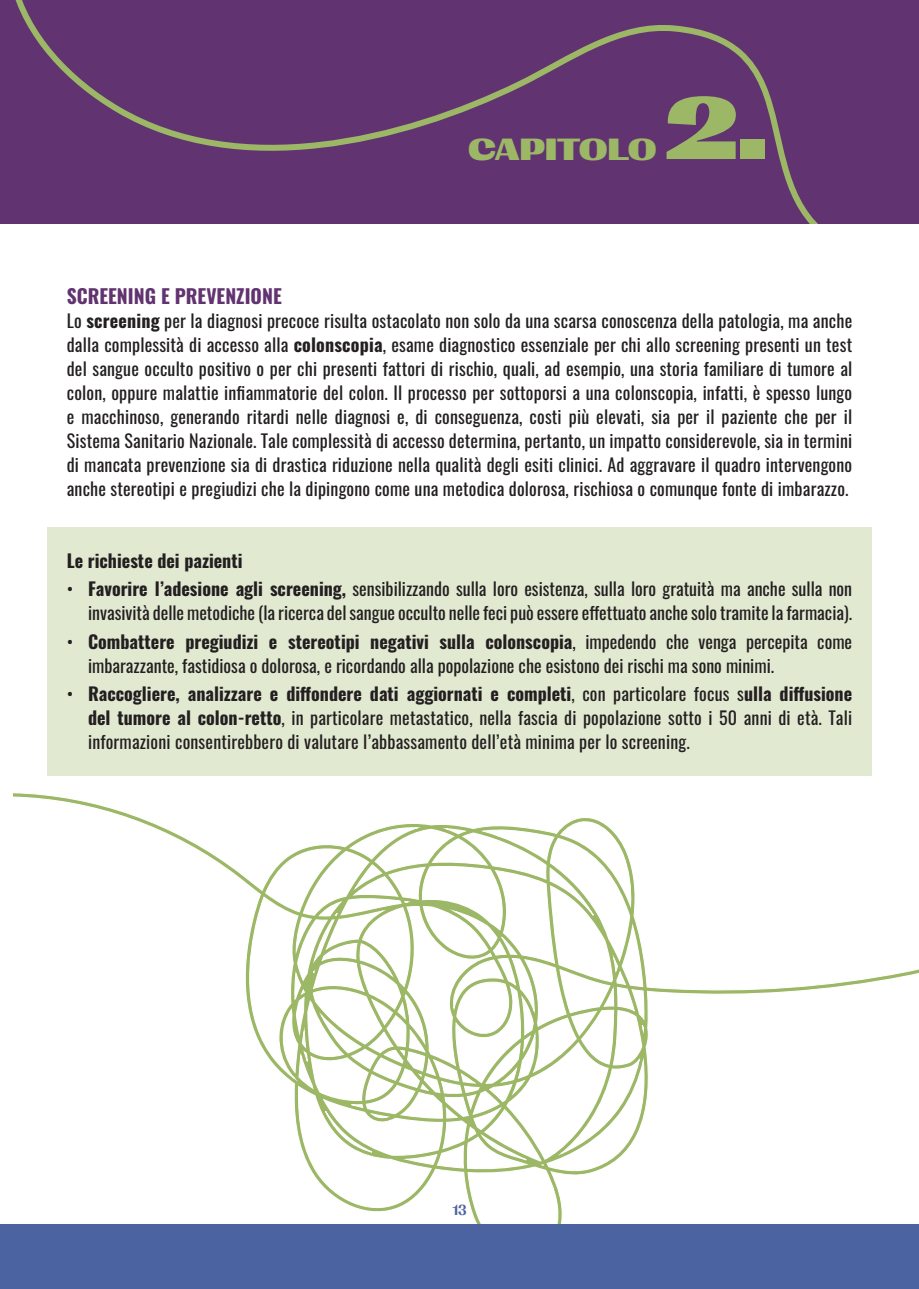
<style>
.page{position:relative;width:919px;height:1289px;background:#fff}
.page>*{position:absolute;margin:0;border:0;box-sizing:border-box;transform-origin:0 0}
.t1{font:900 90px "PP Right Gothic Spatial";color:#9cb766}
.t2{font:900 31.05px "PP Right Gothic Spatial";color:#9cb766}
.t3{font:700 19.5px "Oswald";color:#613370}
.t4{font:18px/24px "Oswald";color:#231f20;text-align:justify}
.t5{font:700 18px "Oswald";color:#231f20}
.t6{font:700 15px "PP Right Gothic";color:#4c63a1}
.s1{font-weight:700}
</style>
<div class="page">
<svg style="left:12px;top:793px;width:906px;height:431px"></svg>
<div style="left:7px;top:0;width:911px;height:224px;background:#613370"></div>
<div style="left:0;top:1224px;width:918px;height:64px;background:#4c63a1"></div>
<div style="left:47px;top:527px;width:824px;height:248px;background:#e1e9d1"></div>
<p class="t2" style="left:468px;top:132px;width:190px">CAPITOLO</p>
<p class="t1" style="left:664px;top:78px;width:104px">2.</p>
<p class="t3" style="left:67px;top:286px;width:216px">SCREENING E PREVENZIONE</p>
<p class="t4" style="left:67px;top:307px;width:787px">Lo <span class="s1">screening</span> per la diagnosi precoce risulta ostacolato non solo da una scarsa conoscenza della patologia, ma anche dalla complessità di accesso alla <span class="s1">colonscopia</span>, esame diagnostico essenziale per chi allo screening presenti un test del sangue occulto positivo o per chi presenti fattori di rischio, quali, ad esempio, una storia familiare di tumore al colon, oppure malattie infiammatorie del colon. Il processo per sottoporsi a una colonscopia, infatti, è spesso lungo e macchinoso, generando ritardi nelle diagnosi e, di conseguenza, costi più elevati, sia per il paziente che per il Sistema Sanitario Nazionale. Tale complessità di accesso determina, pertanto, un impatto considerevole, sia in termini di mancata prevenzione sia di drastica riduzione nella qualità degli esiti clinici. Ad aggravare il quadro intervengono anche stereotipi e pregiudizi che la dipingono come una metodica dolorosa, rischiosa o comunque fonte di imbarazzo.</p>
<p class="t5" style="left:67px;top:551px;width:177px">Le richieste dei pazienti</p>
<p class="t4" style="left:67px;top:575px;width:786px;text-align:right">• <span class="s1">Favorire l’adesione agli screening,</span> sensibilizzando sulla loro esistenza, sulla loro gratuità ma anche sulla non invasività delle metodiche (la ricerca del sangue occulto nelle feci può essere effettuato anche solo tramite la farmacia).</p>
<p class="t4" style="left:88px;top:627px;width:765px;text-indent:-21px">• <span class="s1">Combattere pregiudizi e stereotipi negativi sulla colonscopia</span>, impedendo che venga percepita come imbarazzante, fastidiosa o dolorosa, e ricordando alla popolazione che esistono dei rischi ma sono minimi.</p>
<p class="t4" style="left:88px;top:680px;width:765px;text-indent:-21px">• <span class="s1">Raccogliere, analizzare e diffondere dati aggiornati e completi</span>, con particolare focus s<span class="s1">ulla diffusione del tumore al colon-retto</span>, in particolare metastatico, nella fascia di popolazione sotto i 50 anni di età. Tali informazioni consentirebbero di valutare l’abbassamento dell’età minima per lo screening.</p>
<p class="t6" style="left:452px;top:1201px;width:16px">13</p>
</div>
